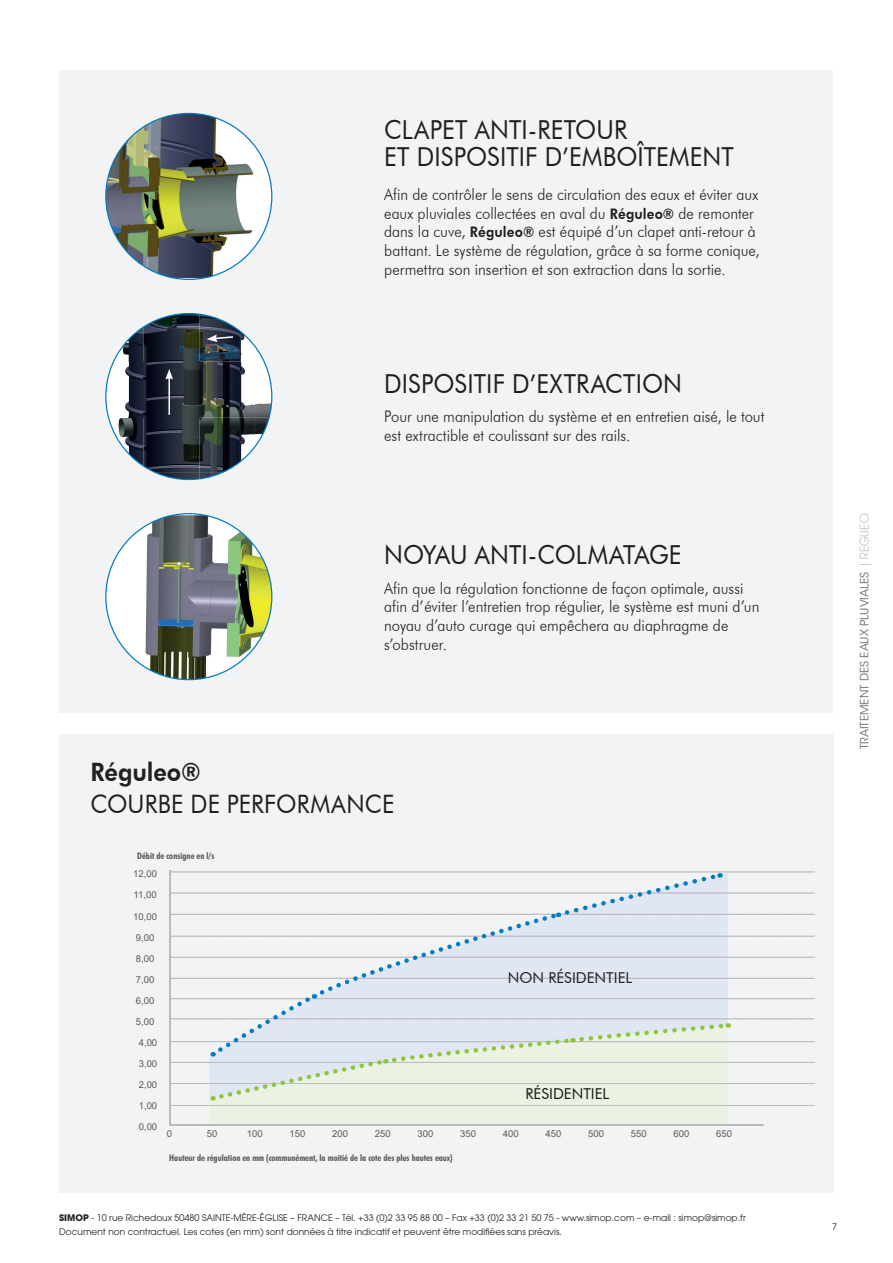
<style>
.page{position:relative;width:893px;height:1263px;background:#fff}
.page>*{position:absolute;margin:0;border:0;box-sizing:border-box;transform-origin:0 0}
.t1{font:26.25px/27px "Futura BT";letter-spacing:.005em;color:#231f20;scale:.93 1}
.t2{font:25.35px "Futura BT";letter-spacing:.005em;color:#231f20;scale:.93 1}
.t3{font:800 25.35px "Futura BT";letter-spacing:-.005em;color:#231f20;scale:.93 1}
.t4{font:300 16.05px/18.6px "Futura BT";color:#231f20;scale:.93 1}
.t5{font:15px "Futura BT";color:#231f20}
.t6{font:15px "Futura BT";color:#181b15}
.t7{font:11.4px "ITC Avant Garde Std";color:#6a747b}
.t8{font:9.45px "Arial";color:#57585a}
.t9{font:9px/13.5px "ITC Avant Garde Pro";color:#231f20}
.t10{font:700 condensed 9px "Futura BT";color:#57585a}
.s1{font-weight:800;font-size:14.55px}
.s2{font-weight:700}
.s3{font-weight:200}
</style>
<div class="page">
<div style="left:59px;top:71px;width:774px;height:642px;background:#f2f3f4"></div>
<div style="left:59px;top:734px;width:774px;height:459px;background:#f2f3f4"></div>
<div style="left:106px;top:314px;width:166px;height:165px;background:#fff;border-radius:50%"></div>
<img style="left:156px;top:473px;width:27px;height:6px">
<img style="left:199px;top:473px;width:22px;height:6px">
<img style="left:119px;top:417px;width:25px;height:49px">
<img style="left:144px;top:417px;width:111px;height:56px">
<img style="left:255px;top:417px;width:14px;height:18px">
<img style="left:255px;top:403px;width:17px;height:14px">
<img style="left:125px;top:362px;width:130px;height:55px">
<img style="left:123px;top:327px;width:21px;height:35px">
<img style="left:144px;top:314px;width:100px;height:48px">
<img style="left:106px;top:113px;width:166px;height:166px;border-radius:83px">
<img style="left:106px;top:514px;width:166px;height:166px;border-radius:83px">
<div style="left:209px;top:1106px;width:519px;height:18px;background:#ecf2e3"></div>
<hr style="left:170px;top:1124px;width:594px;height:1px;background:#808285">
<hr style="left:170px;top:870px;width:1px;height:255px;background:#808285">
<svg style="left:169px;top:871px;width:646px;height:235px"></svg>
<div style="left:527px;top:1085px;width:82px;height:15px;background:#ecf2e3"></div>
<hr style="left:168px;top:377px;width:2px;height:38px;background:#fff">
<svg style="left:165px;top:369px;width:8px;height:10px"></svg>
<svg style="left:207px;top:334px;width:28px;height:8px"></svg>
<h1 class="t1" style="left:384px;top:116px;width:377px">CLAPET ANTI-RETOUR<br>ET DISPOSITIF D’EMBOÎTEMENT</h1>
<p class="t4" style="left:384px;top:185px;width:406px">Afin de contrôler le sens de circulation des eaux et éviter aux eaux pluviales collectées en aval du <span class="s1">Réguleo®</span> de remonter dans la cuve, <span class="s1">Réguleo®</span> est équipé d’un clapet anti-retour à battant. Le système de régulation, grâce à sa forme conique, permettra son insertion et son extraction dans la sortie.</p>
<h1 class="t1" style="left:384px;top:370px;width:322px">DISPOSITIF D’EXTRACTION</h1>
<p class="t4" style="left:384px;top:407px;width:411px">Pour une manipulation du système et en entretien aisé, le tout est extractible et coulissant sur des rails.</p>
<h1 class="t1" style="left:384px;top:541px;width:321px">NOYAU ANTI-COLMATAGE</h1>
<p class="t4" style="left:384px;top:579px;width:405px">Afin que la régulation fonctionne de façon optimale, aussi afin d’éviter l’entretien trop régulier, le système est muni d’un noyau d’auto curage qui empêchera au diaphragme de s’obstruer.</p>
<h2 class="t3" style="left:90px;top:757px;width:120px">Réguleo®</h2>
<h2 class="t2" style="left:90px;top:789px;width:328px">COURBE DE PERFORMANCE</h2>
<p class="t10" style="left:137px;top:850px;width:79px">Débit de consigne en l/s</p>
<p class="t8" style="left:133px;top:867px;width:25px">12,00</p>
<p class="t8" style="left:134px;top:888px;width:25px">11,00</p>
<p class="t8" style="left:133px;top:910px;width:25px">10,00</p>
<p class="t8" style="left:136px;top:931px;width:20px">9,00</p>
<p class="t8" style="left:136px;top:952px;width:20px">8,00</p>
<p class="t8" style="left:136px;top:973px;width:20px">7,00</p>
<p class="t8" style="left:136px;top:994px;width:20px">6,00</p>
<p class="t8" style="left:136px;top:1015px;width:20px">5,00</p>
<p class="t8" style="left:139px;top:1036px;width:20px">4,00</p>
<p class="t8" style="left:139px;top:1057px;width:20px">3,00</p>
<p class="t8" style="left:139px;top:1078px;width:20px">2,00</p>
<p class="t8" style="left:139px;top:1099px;width:20px">1,00</p>
<p class="t8" style="left:139px;top:1120px;width:20px">0,00</p>
<p class="t5" style="left:508px;top:968px;width:126px">NON RÉSIDENTIEL</p>
<p class="t8" style="left:167px;top:1127px;width:7px">0</p>
<p class="t6" style="left:526px;top:1085px;width:85px">RÉSIDENTIEL</p>
<p class="t8" style="left:207px;top:1127px;width:12px">50</p>
<p class="t8" style="left:247px;top:1127px;width:17px">100</p>
<p class="t8" style="left:289px;top:1127px;width:17px">150</p>
<p class="t8" style="left:332px;top:1127px;width:17px">200</p>
<p class="t8" style="left:375px;top:1127px;width:17px">250</p>
<p class="t8" style="left:417px;top:1127px;width:17px">300</p>
<p class="t8" style="left:460px;top:1127px;width:17px">350</p>
<p class="t8" style="left:503px;top:1127px;width:17px">400</p>
<p class="t8" style="left:545px;top:1127px;width:17px">450</p>
<p class="t8" style="left:588px;top:1127px;width:17px">500</p>
<p class="t8" style="left:631px;top:1127px;width:17px">550</p>
<p class="t8" style="left:673px;top:1127px;width:17px">600</p>
<p class="t8" style="left:716px;top:1127px;width:17px">650</p>
<p class="t10" style="left:169px;top:1153px;width:285px">Hauteur de régulation en mm (communément, la moitié de la cote des plus hautes eaux)</p>
<p class="t9" style="left:59px;top:1211px;width:688px"><span class="s2">SIMOP</span> - 10 rue Richedoux 50480 SAINTE-MÈRE-ÉGLISE – FRANCE – Tél. +33 (0)2 33 95 88 00 – Fax +33 (0)2 33 21 50 75 - www.simop.com – e-mail : simop@simop.fr<br>Document non contractuel. Les cotes (en mm) sont données à titre indicatif et peuvent être modifiées sans préavis.</p>
<p class="t7" style="left:857px;top:749px;width:237px;rotate:-90deg">TRAITEMENT DES EAUX PLUVIALES <span class="s3">| REGUEO</span></p>
<p class="t9" style="left:832px;top:1220px;width:6px">7</p>
</div>
